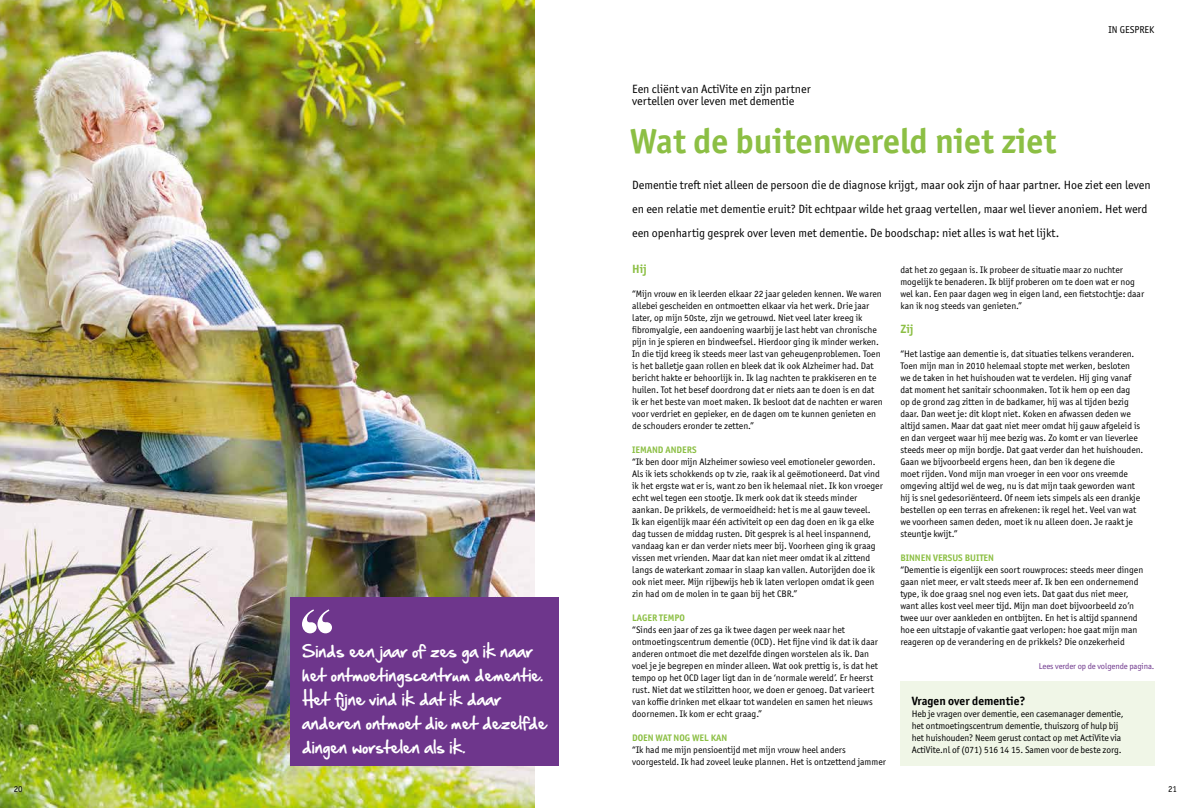
<style>
.page{position:relative;width:1191px;height:808px;background:#fff}
.page>*{position:absolute;margin:0;border:0;box-sizing:border-box;transform-origin:0 0}
.t1{font:700 35px "Officina Sans ITC Pro";color:#8cbf44}
.t2{font:15px/24px "Hand Of Sean";color:#fff}
.t3{font:12px/24px "Officina Sans ITC Pro";color:#000}
.t4{font:700 12px "Officina Sans ITC Pro";color:#000}
.t5{font:700 12px "Officina Sans ITC Pro";color:#8cbf44}
.t6{font:10px "Officina Sans ITC Pro";color:#000}
.t7{font:9.5px/12px "Officina Sans ITC Pro";color:#000}
.t8{font:700 9.5px "Officina Sans ITC Pro";color:#8cbf44}
.t9{font:9px "Officina Sans ITC Pro";color:#000}
.t10{font:8.5px "Officina Sans ITC Pro";letter-spacing:-.01em;color:#6e368c}
</style>
<div class="page">
<img style="left:0;top:0;width:535px;height:808px">
<div style="left:291px;top:597px;width:268px;height:168px;background:#6e368c"></div>
<svg style="left:302px;top:609px;width:30px;height:24px"></svg>
<div style="left:900px;top:681px;width:254px;height:84px;background:#f0f6e7"></div>
<p class="t3" style="left:632px;top:83px;width:180px;line-height:12px">Een cliënt van ActiVite en zijn partner vertellen over leven met dementie</p>
<h1 class="t1" style="left:630px;top:120px;width:428px">Wat de buitenwereld niet ziet</h1>
<p class="t6" style="left:1108px;top:24px;width:47px">IN GESPREK</p>
<h2 class="t2" style="left:302px;top:639px;width:246px">Sinds een jaar of zes ga ik naar het ontmoetingscentrum dementie.<br>Het fijne vind ik dat ik daar anderen ontmoet die met dezelfde dingen worstelen als ik.</h2>
<p class="t3" style="left:632px;top:173px;width:520px">Dementie treft niet alleen de persoon die de diagnose krijgt, maar ook zijn of haar partner. Hoe ziet een leven en een relatie met dementie eruit? Dit echtpaar wilde het graag vertellen, maar wel liever anoniem. Het werd een openhartig gesprek over leven met dementie. De boodschap: niet alles is wat het lijkt.</p>
<p class="t5" style="left:632px;top:262px;width:16px">Hij</p>
<p class="t7" style="left:632px;top:288px;width:252px">“Mijn vrouw en ik leerden elkaar 22 jaar geleden kennen. We waren allebei gescheiden en ontmoetten elkaar via het werk. Drie jaar later, op mijn 50ste, zijn we getrouwd. Niet veel later kreeg ik fibromyalgie, een aandoening waarbij je last hebt van chronische pijn in je spieren en bindweefsel. Hierdoor ging ik minder werken.<br>In die tijd kreeg ik steeds meer last van geheugenproblemen. Toen is het balletje gaan rollen en bleek dat ik ook Alzheimer had. Dat bericht hakte er behoorlijk in. Ik lag nachten te prakkiseren en te huilen. Tot het besef doordrong dat er niets aan te doen is en dat ik er het beste van moet maken. Ik besloot dat de nachten er waren voor verdriet en gepieker, en de dagen om te kunnen genieten en de schouders eronder te zetten.”</p>
<p class="t8" style="left:632px;top:444px;width:66px">IEMAND ANDERS</p>
<p class="t7" style="left:632px;top:456px;width:252px">“Ik ben door mijn Alzheimer sowieso veel emotioneler geworden.<br>Als ik iets schokkends op tv zie, raak ik al geëmotioneerd. Dat vind ik het ergste wat er is, want zo ben ik helemaal niet. Ik kon vroeger echt wel tegen een stootje. Ik merk ook dat ik steeds minder aankan. De prikkels, de vermoeidheid: het is me al gauw teveel.<br>Ik kan eigenlijk maar één activiteit op een dag doen en ik ga elke dag tussen de middag rusten. Dit gesprek is al heel inspannend, vandaag kan er dan verder niets meer bij. Voorheen ging ik graag vissen met vrienden. Maar dat kan niet meer omdat ik al zittend langs de waterkant zomaar in slaap kan vallen. Autorijden doe ik ook niet meer. Mijn rijbewijs heb ik laten verlopen omdat ik geen zin had om de molen in te gaan bij het CBR.”</p>
<p class="t8" style="left:632px;top:612px;width:54px">LAGER TEMPO</p>
<p class="t7" style="left:632px;top:624px;width:247px">“Sinds een jaar of zes ga ik twee dagen per week naar het ontmoetingscentrum dementie (OCD). Het fijne vind ik dat ik daar anderen ontmoet die met dezelfde dingen worstelen als ik. Dan voel je je begrepen en minder alleen. Wat ook prettig is, is dat het tempo op het OCD lager ligt dan in de ‘normale wereld’. Er heerst rust. Niet dat we stilzitten hoor, we doen er genoeg. Dat varieert van koffie drinken met elkaar tot wandelen en samen het nieuws doornemen. Ik kom er echt graag.”</p>
<p class="t8" style="left:632px;top:732px;width:97px">DOEN WAT NOG WEL KAN</p>
<p class="t7" style="left:632px;top:744px;width:255px">“Ik had me mijn pensioentijd met mijn vrouw heel anders voorgesteld. Ik had zoveel leuke plannen. Het is ontzettend jammer</p>
<p class="t7" style="left:900px;top:264px;width:245px">dat het zo gegaan is. Ik probeer de situatie maar zo nuchter mogelijk te benaderen. Ik blijf proberen om te doen wat er nog wel kan. Een paar dagen weg in eigen land, een fietstochtje: daar kan ik nog steeds van genieten.”</p>
<p class="t5" style="left:900px;top:322px;width:15px">Zij</p>
<p class="t7" style="left:900px;top:348px;width:245px">“Het lastige aan dementie is, dat situaties telkens veranderen.<br>Toen mijn man in 2010 helemaal stopte met werken, besloten<br>we de taken in het huishouden wat te verdelen. Hij ging vanaf dat moment het sanitair schoonmaken. Tot ik hem op een dag<br>op de grond zag zitten in de badkamer, hij was al tijden bezig daar. Dan weet je: dit klopt niet. Koken en afwassen deden we altijd samen. Maar dat gaat niet meer omdat hij gauw afgeleid is en dan vergeet waar hij mee bezig was. Zo komt er van lieverlee steeds meer op mijn bordje. Dat gaat verder dan het huishouden.<br>Gaan we bijvoorbeeld ergens heen, dan ben ik degene die<br>moet rijden. Vond mijn man vroeger in een voor ons vreemde omgeving altijd wel de weg, nu is dat mijn taak geworden want hij is snel gedesoriënteerd. Of neem iets simpels als een drankje bestellen op een terras en afrekenen: ik regel het. Veel van wat we voorheen samen deden, moet ik nu alleen doen. Je raakt je steuntje kwijt.”</p>
<p class="t8" style="left:900px;top:552px;width:95px">BINNEN VERSUS BUITEN</p>
<p class="t7" style="left:900px;top:564px;width:244px">“Dementie is eigenlijk een soort rouwproces: steeds meer dingen gaan niet meer, er valt steeds meer af. Ik ben een ondernemend type, ik doe graag snel nog even iets. Dat gaat dus niet meer, want alles kost veel meer tijd. Mijn man doet bijvoorbeeld zo’n twee uur over aankleden en ontbijten. En het is altijd spannend hoe een uitstapje of vakantie gaat verlopen: hoe gaat mijn man reageren op de verandering en de prikkels? Die onzekerheid</p>
<p class="t10" style="left:1039px;top:661px;width:117px">Lees verder op de volgende pagina.</p>
<p class="t4" style="left:911px;top:694px;width:115px">Vragen over dementie?</p>
<p class="t7" style="left:911px;top:708px;width:214px">Heb je vragen over dementie, een casemanager dementie, het ontmoetingscentrum dementie, thuiszorg of hulp bij het huishouden? Neem gerust contact op met ActiVite via ActiVite.nl of (071) 516 14 15. Samen voor de beste zorg.</p>
<p class="t9" style="left:14px;top:784px;width:10px">20</p>
<p class="t9" style="left:1168px;top:784px;width:10px">21</p>
</div>
